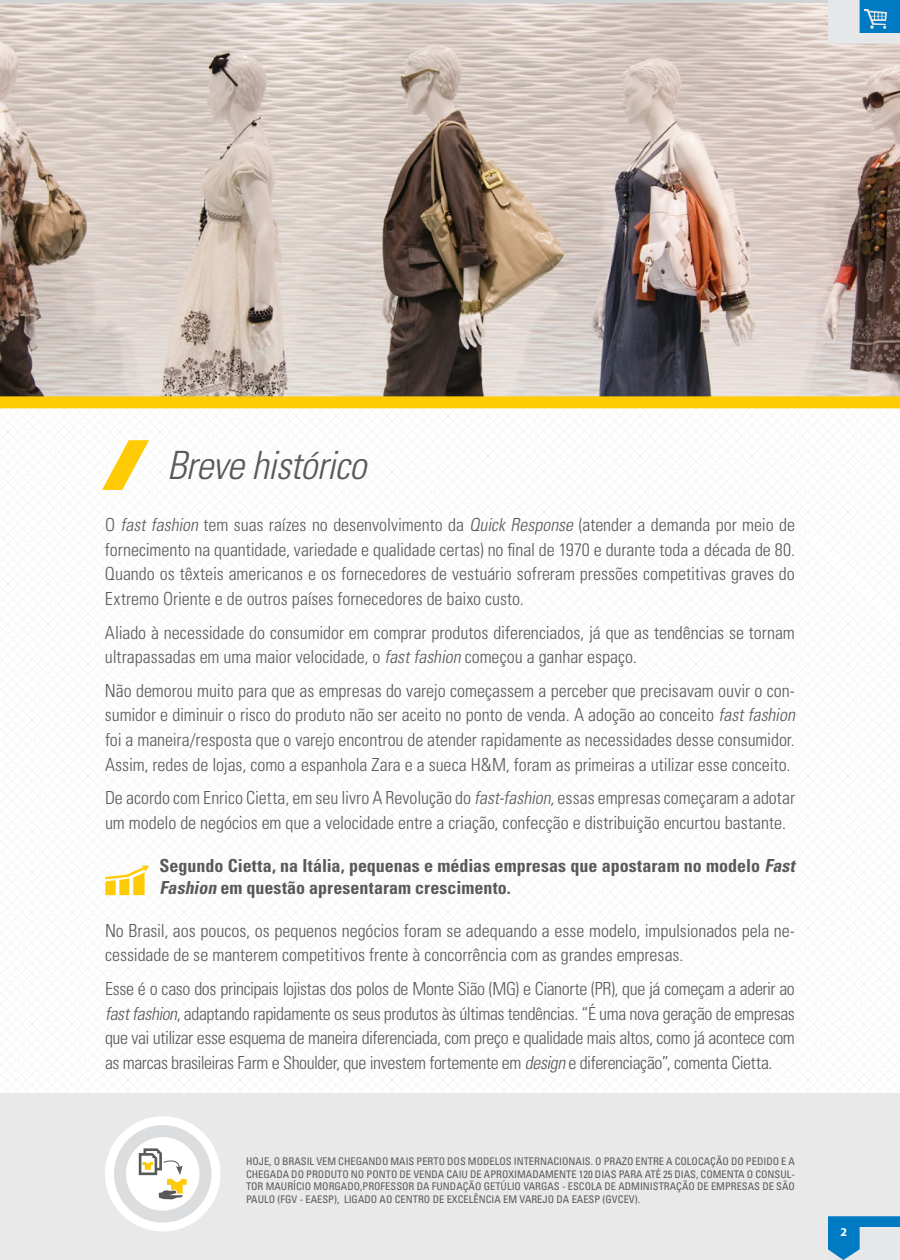
<style>
.page{position:relative;width:900px;height:1260px;background:#fff}
.page>*{position:absolute;margin:0;border:0;box-sizing:border-box;transform-origin:0 0}
.t1{font:italic 300 condensed 39px "Univers LT Std";letter-spacing:-.02em;color:#58595b}
.t2{font:300 condensed 18px/24.6px "Univers LT Std";letter-spacing:-.005em;color:#58595b}
.t3{font:700 condensed 18px/22.2px "Univers LT Std";color:#58595b}
.t4{font:700 12px "Myriad Pro";color:#fff}
.t5{font:condensed 10.5px/12.6px "Univers LT Std";color:#58595b;text-align:justify}
.s1{font-style:italic}
</style>
<div class="page">
<div style="left:0;top:1093px;width:900px;height:167px;background:#e9e9ea"></div>
<svg style="left:105px;top:1116px;width:115px;height:116px"></svg>
<svg style="left:828px;top:1216px;width:72px;height:44px"></svg>
<img style="left:0;top:4px;width:900px;height:392px">
<div style="left:0;top:396px;width:900px;height:12px;background:#ffcb05"></div>
<svg style="left:102px;top:440px;width:47px;height:50px"></svg>
<svg style="left:105px;top:1116px;width:102px;height:116px"></svg>
<svg style="left:105px;top:866px;width:44px;height:29px"></svg>
<svg style="left:690px;top:0;width:210px;height:201px;background:#cec3be"></svg>
<h1 class="t1" style="left:167px;top:442px;width:201px">Breve histórico</h1>
<p class="t2" style="left:105px;top:513px;width:692px;text-align:justify">O <span class="s1">fast fashion</span> tem suas raízes no desenvolvimento da <span class="s1">Quick Response</span> (atender a demanda por meio de fornecimento na quantidade, variedade e qualidade certas) no final de 1970 e durante toda a década de 80.<br>Quando os têxteis americanos e os fornecedores de vestuário sofreram pressões competitivas graves do Extremo Oriente e de outros países fornecedores de baixo custo.</p>
<p class="t2" style="left:105px;top:620px;width:691px">Aliado à necessidade do consumidor em comprar produtos diferenciados, já que as tendências se tornam ultrapassadas em uma maior velocidade, o <span class="s1">fastfashion</span> começou a ganhar espaço.</p>
<p class="t2" style="left:105px;top:678px;width:695px">Não demorou muito para que as empresas do varejo começassem a perceber que precisavam ouvir o con&shy;sumidor e diminuir o risco do produto não ser aceito no ponto de venda. A adoção ao conceito <span class="s1">fastfashion </span>foi a maneira/resposta que o varejo encontrou de atender rapidamente as necessidades desse consumidor.<br>Assim, redes de lojas, como a espanhola Zara e a sueca H&amp;M, foram as primeiras a utilizar esse conceito.</p>
<p class="t2" style="left:105px;top:786px;width:692px">De acordo com Enrico Cietta, em seu livro A Revolução do <span class="s1">fast-fashion,</span>essas empresas começaram a adotar um modelo de negócios em que a velocidade entre a criação, confecção e distribuição encurtou bastante.</p>
<p class="t3" style="left:159px;top:854px;width:641px">Segundo Cietta, na Itália, pequenas e médias empresas que apostaram no modelo <span class="s1">Fast<br>Fashion</span> em questão apresentaram crescimento.</p>
<p class="t2" style="left:105px;top:918px;width:691px">No Brasil, aos poucos, os pequenos negócios foram se adequando a esse modelo, impulsionados pela ne&shy;cessidade de se manterem competitivos frente à concorrência com as grandes empresas.</p>
<p class="t2" style="left:105px;top:976px;width:692px;text-align:justify">Esse é o caso dos principais lojistas dos polos de Monte Sião (MG) e Cianorte (PR), que já começam a aderir ao <span class="s1">fastfashion</span>, adaptando rapidamente os seus produtos às últimas tendências. “É uma nova geração de empresas que vai utilizar esse esquema de maneira diferenciada, com preço e qualidade mais altos, como já acontece com as marcas brasileiras Farm e Shoulder, que investem fortemente em <span class="s1">design</span>e diferenciação”, comenta Cietta.</p>
<p class="t5" style="left:246px;top:1155px;width:551px">H OJE, O BRASIL VEM CHEGANDO MAIS PERTO DOS MODELOS INTERNACIONAIS. O PRAZO ENTRE A COLOCAÇÃO DO PEDIDO E A CHEGADA DO PRODUTO NO PONTO DE VENDA CAIU DE APROXIMADAMENTE 120 DIAS PARA ATÉ 25 DIAS, COMENTA O CONSUL-TOR MAURÍCIO M ORGADO,PROFESSOR DA FUNDAÇÃO GETÚLIO VARGAS - ESCOLA DE ADMINISTRAÇÃO DE EMPRESAS DE SÃO PAULO (FGV</p>
<p class="t5" style="left:300px;top:1193px;width:13px">- EAESP</p>
<p class="t5" style="left:334px;top:1193px;width:245px">), LIGADO AO CENTRO DE EXCELÊNCIA EM VAREJO DA EAESP</p>
<p class="t5" style="left:603px;top:1193px;width:39px">(GVCEV).</p>
<p class="t4" style="left:840px;top:1224px;width:8px">2</p>
</div>
